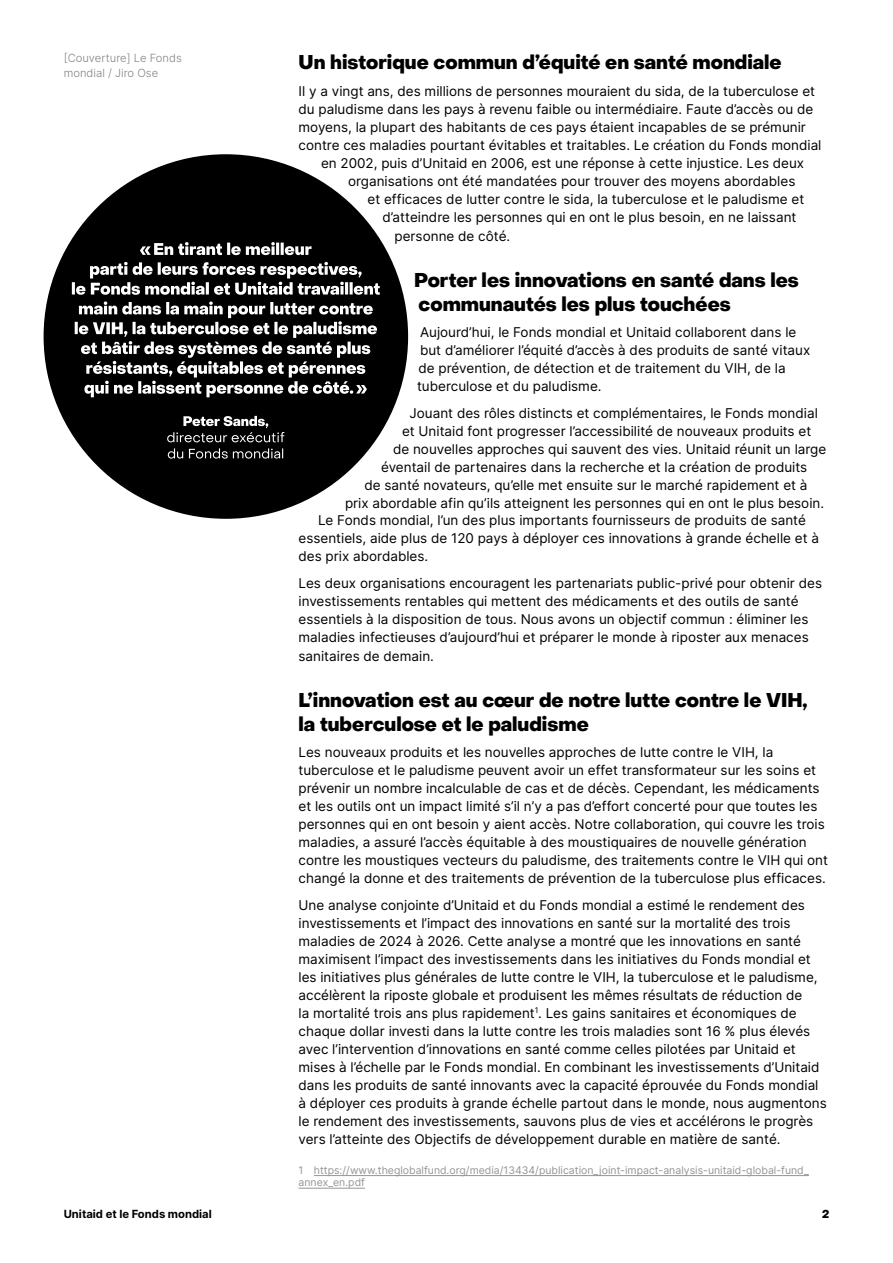
<style>
.page{position:relative;width:893px;height:1263px;background:#fff}
.page>*{position:absolute;margin:0;border:0;box-sizing:border-box;transform-origin:0 0}
.t1{font:800 19.5px/24px "Object Sans";color:#000}
.t2{font:800 19.5px "PP Object Sans";color:#000}
.t3{font:13.5px/18px "Inter";color:#000}
.t4{font:300 11.25px/15px "Inter";color:#808285}
.t5{font:700 11.25px "Inter";color:#000}
.t6{font:800 11.25px "Object Sans";color:#000}
.t7{font:10.5px/12.6px "Inter V";color:#939598}
</style>
<div class="page">
<hr style="left:314px;top:1175px;width:495px;height:1px;background:#939598">
<hr style="left:299px;top:1188px;width:66px;height:1px;background:#939598">
<div style="left:44px;top:154px;width:364px;height:365px;background:#000;border-radius:50%"></div>
<svg style="left:168px;top:448px;width:115px;height:11px"></svg>
<svg style="left:167px;top:416px;width:117px;height:26px"></svg>
<svg style="left:75px;top:301px;width:302px;height:96px"></svg>
<svg style="left:72px;top:262px;width:308px;height:33px"></svg>
<svg style="left:140px;top:242px;width:172px;height:13px"></svg>
<p class="t4" style="left:64px;top:50px;width:119px">[Couverture] Le Fonds mondial / Jiro Ose</p>
<h1 class="t2" style="left:299px;top:50px;width:485px">Un historique commun d’équité en santé mondiale</h1>
<p class="t3" style="left:299px;top:82px;width:518px">Il y a vingt ans, des millions de personnes mouraient du sida, de la tuberculose et</p>
<p class="t3" style="left:299px;top:100px;width:516px">du paludisme dans les pays à revenu faible ou intermédiaire. Faute d’accès ou de</p>
<p class="t3" style="left:299px;top:117px;width:509px">moyens, la plupart des habitants de ces pays étaient incapables de se prémunir</p>
<p class="t3" style="left:299px;top:135px;width:524px">contre ces maladies pourtant évitables et traitables. Le création du Fonds mondial</p>
<p class="t3" style="left:321px;top:153px;width:485px">en 2002, puis d’Unitaid en 2006, est une réponse à cette injustice. Les deux</p>
<p class="t3" style="left:348px;top:171px;width:449px">organisations ont été mandatées pour trouver des moyens abordables</p>
<p class="t3" style="left:368px;top:189px;width:438px">et efficaces de lutter contre le sida, la tuberculose et le paludisme et</p>
<p class="t3" style="left:383px;top:207px;width:415px">d’atteindre les personnes qui en ont le plus besoin, en ne laissant</p>
<p class="t3" style="left:395px;top:227px;width:117px">personne de côté.</p>
<h1 class="t1" style="left:414px;top:268px;width:386px">Porter les innovations en santé dans les communautés les plus touchées</h1>
<p class="t3" style="left:417px;top:323px;width:395px">Aujourd’hui, le Fonds mondial et Unitaid collaborent dans le but d’améliorer l’équité d’accès à des produits de santé vitaux de prévention, de détection et de traitement du VIH, de la tuberculose et du paludisme.</p>
<p class="t3" style="left:410px;top:403px;width:410px">Jouant des rôles distincts et complémentaires, le Fonds mondial</p>
<p class="t3" style="left:402px;top:421px;width:411px">et Unitaid font progresser l’accessibilité de nouveaux produits et</p>
<p class="t3" style="left:393px;top:439px;width:435px">de nouvelles approches qui sauvent des vies. Unitaid réunit un large</p>
<p class="t3" style="left:381px;top:457px;width:428px">éventail de partenaires dans la recherche et la création de produits</p>
<p class="t3" style="left:365px;top:475px;width:444px">de santé novateurs, qu’elle met ensuite sur le marché rapidement et à</p>
<p class="t3" style="left:345px;top:493px;width:481px">prix abordable afin qu’ils atteignent les personnes qui en ont le plus besoin.</p>
<p class="t3" style="left:318px;top:511px;width:489px">Le Fonds mondial, l’un des plus importants fournisseurs de produits de santé</p>
<p class="t3" style="left:299px;top:529px;width:522px">essentiels, aide plus de 120 pays à déployer ces innovations à grande échelle et à</p>
<p class="t3" style="left:299px;top:547px;width:131px">des prix abordables.</p>
<p class="t3" style="left:299px;top:574px;width:525px">Les deux organisations encouragent les partenariats public-privé pour obtenir des investissements rentables qui mettent des médicaments et des outils de santé essentiels à la disposition de tous. Nous avons un objectif commun : éliminer les maladies infectieuses d’aujourd’hui et préparer le monde à riposter aux menaces</p>
<p class="t3" style="left:299px;top:647px;width:137px">sanitaires de demain.</p>
<h1 class="t1" style="left:299px;top:688px;width:511px">L’innovation est au cœur de notre lutte contre le VIH, la tuberculose et le paludisme</h1>
<p class="t3" style="left:299px;top:743px;width:531px">Les nouveaux produits et les nouvelles approches de lutte contre le VIH, la tuberculose et le paludisme peuvent avoir un effet transformateur sur les soins et prévenir un nombre incalculable de cas et de décès. Cependant, les médicaments et les outils ont un impact limité s’il n’y a pas d’effort concerté pour que toutes les personnes qui en ont besoin y aient accès. Notre collaboration, qui couvre les trois maladies, a assuré l’accès équitable à des moustiquaires de nouvelle génération contre les moustiques vecteurs du paludisme, des traitements contre le VIH qui ont changé la donne et des traitements de prévention de la tuberculose plus efficaces.</p>
<p class="t3" style="left:299px;top:896px;width:530px">Une analyse conjointe d’Unitaid et du Fonds mondial a estimé le rendement des investissements et l’impact des innovations en santé sur la mortalité des trois maladies de 2024 à 2026. Cette analyse a montré que les innovations en santé maximisent l’impact des investissements dans les initiatives du Fonds mondial et les initiatives plus générales de lutte contre le VIH, la tuberculose et le paludisme, accélèrent la riposte globale et produisent les mêmes résultats de réduction de<br>la mortalité trois ans plus rapidement<sup>1</sup>. Les gains sanitaires et économiques de chaque dollar investi dans la lutte contre les trois maladies sont 16 % plus élevés avec l’intervention d’innovations en santé comme celles pilotées par Unitaid et mises à l’échelle par le Fonds mondial. En combinant les investissements d’Unitaid dans les produits de santé innovants avec la capacité éprouvée du Fonds mondial à déployer ces produits à grande échelle partout dans le monde, nous augmentons le rendement des investissements, sauvons plus de vies et accélérons le progrès vers l’atteinte des Objectifs de développement durable en matière de santé.</p>
<p class="t7" style="left:299px;top:1163px;width:512px">1 https://www.theglobalfund.org/media/13434/publication_joint-impact-analysis-unitaid-global-fund_ annex_en.pdf</p>
<p class="t5" style="left:64px;top:1205px;width:150px">Unitaid et le Fonds mondial</p>
<p class="t6" style="left:822px;top:1207px;width:9px">2</p>
</div>
